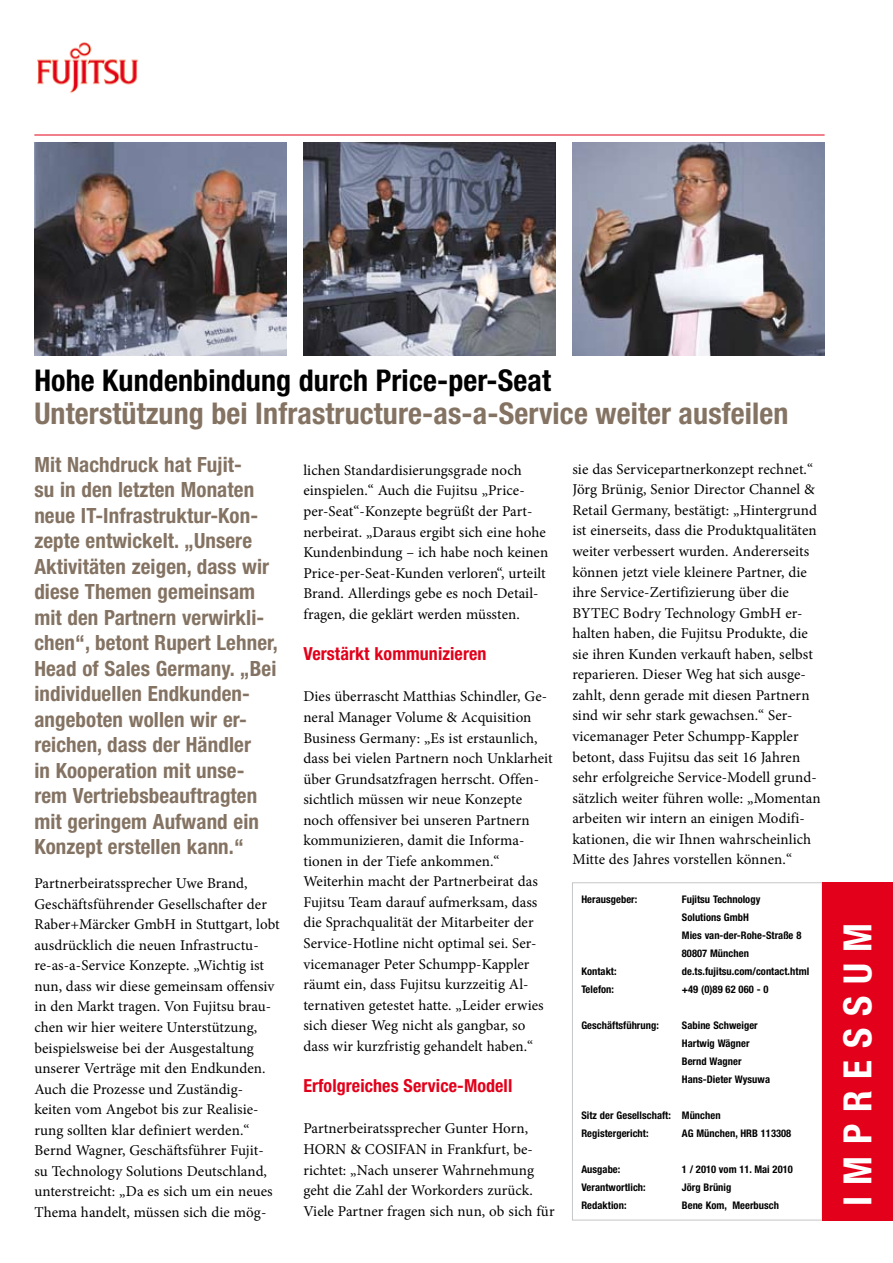
<style>
.page{position:relative;width:893px;height:1263px;background:#fff}
.page>*{position:absolute;margin:0;border:0;box-sizing:border-box;transform-origin:0 0}
.t1{font:700 condensed 39px "Helvetica Neue LT Pro";letter-spacing:.3em;color:#fff}
.t2{font:700 condensed 30px "Helvetica Neue LT Pro";letter-spacing:.005em;color:#847363}
.t3{font:700 condensed 30px "Helvetica Neue LT Pro";letter-spacing:.005em;color:#000}
.t4{font:700 condensed 21px/25.5px "Helvetica Neue LT Pro";letter-spacing:.005em;color:#847363}
.t5{font:700 condensed 18px "Helvetica Neue LT Pro";letter-spacing:.005em;color:#e2001a}
.t6{font:15px/20.5px "Minion Pro";letter-spacing:.005em;color:#000}
.t7{font:700 condensed 10.5px/18px "Helvetica Neue LT Pro";letter-spacing:.005em;color:#000}
</style>
<div class="page">
<div style="left:821px;top:882px;width:72px;height:338px;background:#e2001a"></div>
<img style="left:34px;top:142px;width:252px;height:213px">
<img style="left:303px;top:142px;width:252px;height:213px">
<img style="left:572px;top:142px;width:252px;height:213px">
<img style="left:37px;top:42px;width:101px;height:52px">
<hr style="left:34px;top:135px;width:791px;height:1px;background:#e2001a">
<h2 class="t3" style="left:34px;top:363px;width:518px">Hohe Kundenbindung durch Price-per-Seat</h2>
<h2 class="t2" style="left:34px;top:396px;width:756px">Unterstützung bei Infrastructure-as-a-Service weiter ausfeilen</h2>
<p class="t4" style="left:34px;top:451px;width:245px">Mit Nachdruck hat Fujit-<br>su in den letzten Monaten neue IT-Infrastruktur-Kon&shy;zepte entwickelt. „Unsere<br>Aktivitäten zeigen, dass wir diese Themen gemeinsam mit den Partnern verwirkli&shy;chen“, betont Rupert Lehner,<br>Head of Sales Germany. „Bei individuellen Endkunden&shy;angeboten wollen wir er&shy;reichen, dass der Händler<br>in Kooperation mit unse&shy;rem Vertriebsbeauftragten mit geringem Aufwand ein<br>Konzept erstellen kann.“</p>
<p class="t6" style="left:34px;top:873px;width:247px">Partnerbeiratssprecher Uwe Brand, Geschäftsführender Gesellschafter der Raber+Märcker GmbH in Stuttgart, lobt ausdrücklich die neuen Infrastructu&shy;re-as-a-Service Konzepte. „Wichtig ist nun, dass wir diese gemeinsam offensiv in den Markt tragen. Von Fujitsu brau&shy;chen wir hier weitere Unterstützung, beispielsweise bei der Ausgestaltung unserer Verträge mit den Endkunden.<br>Auch die Prozesse und Zuständig&shy;keiten vom Angebot bis zur Realisie&shy;rung sollten klar definiert werden.“ Bernd Wagner, Geschäftsführer Fujit&shy;su Technology Solutions Deutschland, unterstreicht: „Da es sich um ein neues Thema handelt, müssen sich die mög-</p>
<p class="t6" style="left:572px;top:459px;width:250px">sie das Servicepartnerkonzept rechnet.“ Jörg Brünig, Senior Director Channel &amp; Retail Germany, bestätigt: „Hintergrund ist einerseits, dass die Produktqualitäten weiter verbessert wurden. Andererseits können jetzt viele kleinere Partner, die ihre Service-Zertifizierung über die BYTEC Bodry Technology GmbH er&shy;halten haben, die Fujitsu Produkte, die sie ihren Kunden verkauft haben, selbst reparieren. Dieser Weg hat sich ausge&shy;zahlt, denn gerade mit diesen Partnern sind wir sehr stark gewachsen.“ Ser&shy;vicemanager Peter Schumpp-Kappler betont, dass Fujitsu das seit 16 Jahren sehr erfolgreiche Service-Modell grund&shy;sätzlich weiter führen wolle: „Momentan arbeiten wir intern an einigen Modifi&shy;kationen, die wir Ihnen wahrscheinlich Mitte des Jahres vorstellen können.“</p>
<p class="t6" style="left:303px;top:460px;width:246px">lichen Standardisierungsgrade noch einspielen.“ Auch die Fujitsu „Price&shy;per-Seat“-Konzepte begrüßt der Part&shy;nerbeirat. „Daraus ergibt sich eine hohe Kundenbindung – ich habe noch keinen Price-per-Seat-Kunden verloren“, urteilt Brand. Allerdings gebe es noch Detail&shy;fragen, die geklärt werden müssten.</p>
<p class="t5" style="left:303px;top:643px;width:185px">Verstärkt kommunizieren</p>
<p class="t6" style="left:303px;top:686px;width:251px">Dies überrascht Matthias Schindler, Ge&shy;neral Manager Volume &amp; Acquisition Business Germany: „Es ist erstaunlich, dass bei vielen Partnern noch Unklarheit über Grundsatzfragen herrscht. Offen&shy;sichtlich müssen wir neue Konzepte noch offensiver bei unseren Partnern kommunizieren, damit die Informa&shy;tionen in der Tiefe ankommen.“ Weiterhin macht der Partnerbeirat das Fujitsu Team darauf aufmerksam, dass die Sprachqualität der Mitarbeiter der Service-Hotline nicht optimal sei. Ser&shy;vicemanager Peter Schumpp-Kappler räumt ein, dass Fujitsu kurzzeitig Al&shy;ternativen getestet hatte. „Leider erwies sich dieser Weg nicht als gangbar, so dass wir kurzfristig gehandelt haben.“</p>
<p class="t5" style="left:303px;top:1075px;width:210px">Erfolgreiches Service-Modell</p>
<p class="t6" style="left:303px;top:1118px;width:253px">Partnerbeiratssprecher Gunter Horn, HORN &amp; COSIFAN in Frankfurt, be&shy;richtet: „Nach unserer Wahrnehmung geht die Zahl der Workorders zurück.<br>Viele Partner fragen sich nun, ob sich für</p>
<p class="t7" style="left:581px;top:890px;width:57px">Herausgeber:</p>
<p class="t7" style="left:682px;top:890px;width:121px">Fujitsu Technology<br>Solutions GmbH<br>Mies van-der-Rohe-Straße 8<br>80807 München</p>
<p class="t7" style="left:581px;top:962px;width:37px">Kontakt:</p>
<p class="t7" style="left:682px;top:962px;width:129px">de.ts.fujitsu.com/contact.html</p>
<p class="t7" style="left:581px;top:980px;width:34px">Telefon:</p>
<p class="t7" style="left:682px;top:980px;width:88px">+49 (0)89 62 060 - 0</p>
<p class="t7" style="left:581px;top:1016px;width:79px">Geschäftsführung:</p>
<p class="t7" style="left:682px;top:1016px;width:90px">Sabine Schweiger<br>Hartwig Wägner<br>Bernd Wagner<br>Hans-Dieter Wysuwa</p>
<p class="t7" style="left:581px;top:1106px;width:141px">Sitz der Gesellschaft: München<br>Registergericht:</p>
<p class="t7" style="left:682px;top:1124px;width:111px">AG München, HRB 113308</p>
<p class="t7" style="left:581px;top:1160px;width:41px">Ausgabe:</p>
<p class="t7" style="left:682px;top:1160px;width:112px">1 / 2010 vom 11. Mai 2010</p>
<p class="t7" style="left:581px;top:1178px;width:66px">Verantwortlich:</p>
<p class="t7" style="left:682px;top:1178px;width:51px">Jörg Brünig</p>
<p class="t7" style="left:581px;top:1196px;width:47px">Redaktion:</p>
<p class="t7" style="left:682px;top:1196px;width:99px">Bene Kom, Meerbusch</p>
<h1 class="t1" style="left:834px;top:1206px;width:285px;rotate:-90deg">IMPRESSUM</h1>
</div>
